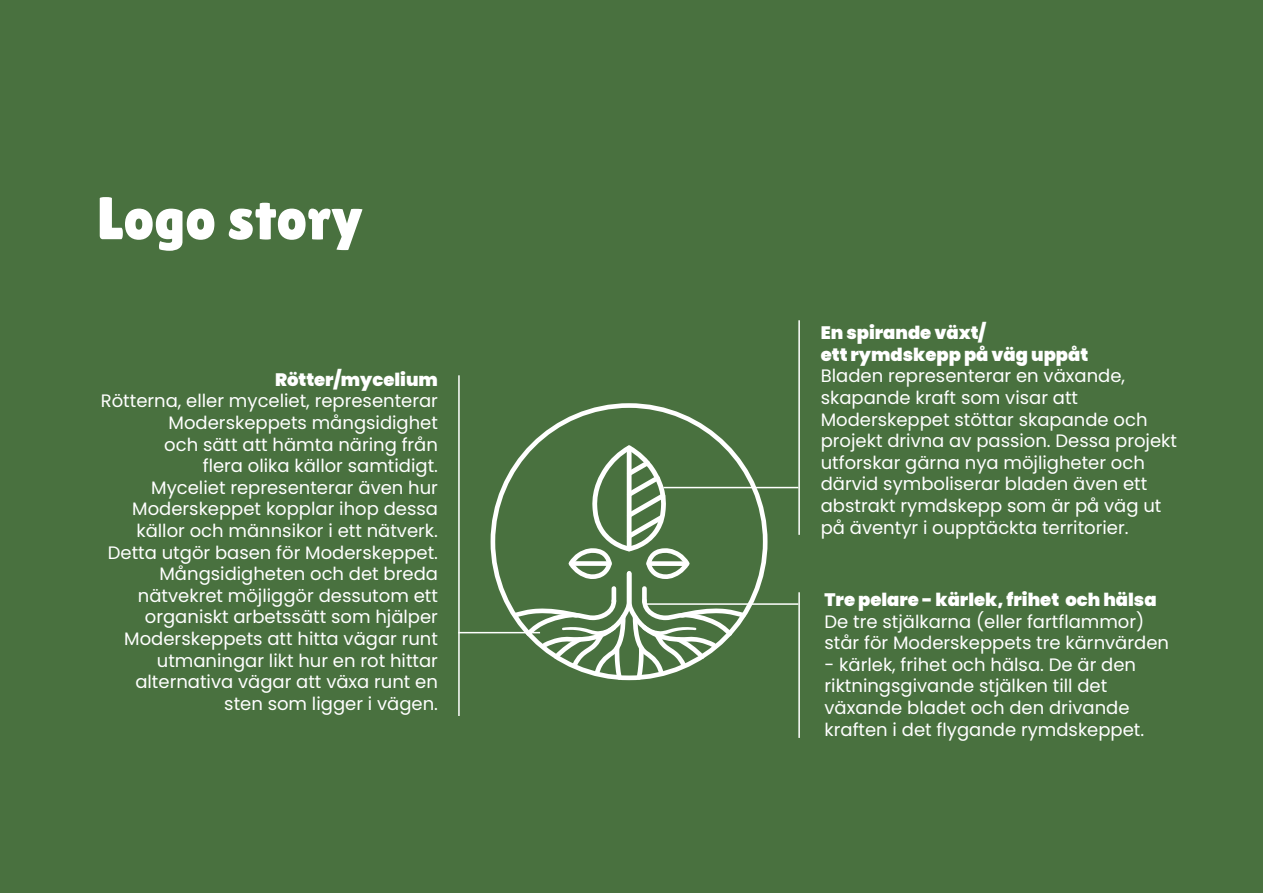
<style>
.page{position:relative;width:1263px;height:893px;background:#49713f}
.page>*{position:absolute;margin:0;border:0;box-sizing:border-box;transform-origin:0 0}
.Titles{font:60px "Lilita One";color:#fff}
.Regular_text{font:18px/21.6px "Poppins";color:#fff}
.Subheaders{font:900 18px "Poppins";color:#fff}
</style>
<div class="page">
<hr style="left:458px;top:632px;width:82px;height:1px;background:#fff">
<hr style="left:646px;top:603px;width:152px;height:2px;background:#fff">
<hr style="left:663px;top:487px;width:135px;height:1px;background:#fff">
<hr style="left:798px;top:320px;width:2px;height:215px;background:#fff">
<hr style="left:798px;top:592px;width:2px;height:146px;background:#fff">
<hr style="left:458px;top:375px;width:2px;height:341px;background:#fff">
<svg style="left:509px;top:442px;width:240px;height:238px"></svg>
<p class="Titles" style="left:97px;top:184px;width:267px">Logo story</p>
<p class="Subheaders" style="left:275px;top:369px;width:164px">Rötter/mycelium</p>
<p class="Regular_text" style="left:101px;top:390px;width:339px;text-align:right">Rötterna, eller myceliet, representerar<br>Moderskeppets mångsidighet<br>och sätt att hämta näring från<br>flera olika källor samtidigt.<br>Myceliet representerar även hur<br>Moderskeppet kopplar ihop dessa källor och männsikor i ett nätverk.<br>Detta utgör basen för Moderskeppet.<br>Mångsidigheten och det breda nätvekret möjliggör dessutom ett organiskt arbetssätt som hjälper<br>Moderskeppets att hitta vägar runt utmaningar likt hur en rot hittar alternativa vägar att växa runt en sten som ligger i vägen.</p>
<p class="Subheaders" style="left:821px;top:322px;width:167px">En spirande växt/</p>
<p class="Subheaders" style="left:821px;top:344px;width:269px">ett rymdskepp på väg uppåt</p>
<p class="Regular_text" style="left:821px;top:365px;width:358px">Bladen representerar en växande, skapande kraft som visar att Moderskeppet stöttar skapande och projekt drivna av passion. Dessa projekt utforskar gärna nya möjligheter och därvid symboliserar bladen även ett abstrakt rymdskepp som är på väg ut på äventyr i oupptäckta territorier.</p>
<p class="Subheaders" style="left:824px;top:589px;width:334px">Tre pelare - kärlek, frihet och hälsa</p>
<p class="Regular_text" style="left:824px;top:610px;width:346px">De tre stjälkarna (eller fartflammor) står för Moderskeppets tre kärnvärden</p>
<p class="Regular_text" style="left:824px;top:654px;width:321px">- kärlek, frihet och hälsa. De är den riktningsgivande stjälken till det växande bladet och den drivande kraften i det flygande rymdskeppet.</p>
</div>
